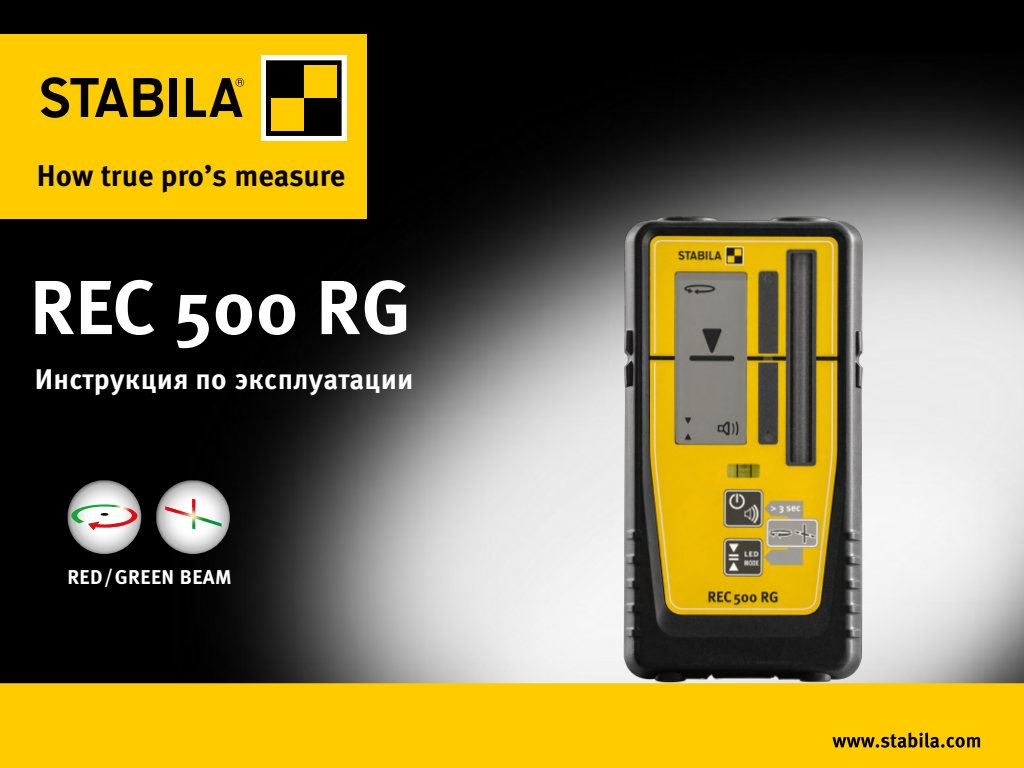
<style>
.page{position:relative;width:1024px;height:768px;background:#fff}
.page>*{position:absolute;margin:0;border:0;box-sizing:border-box;transform-origin:0 0}
.t1{font:700 76.4px "Meta Pro";color:#fff}
.t2{font:700 30px "Meta Pro";letter-spacing:-.005em;color:#000}
.t3{font:700 28.4px "Meta Pro";letter-spacing:.01em;color:#fff}
.t4{font:700 20px "Meta Pro";letter-spacing:.02em;color:#fff}
</style>
<div class="page">
<div style="left:0;top:0;width:1024px;height:706px;background:#000"></div>
<div style="left:0;top:34px;width:367px;height:184px;background:#fc0"></div>
<svg style="left:41px;top:77px;width:80px;height:41px"></svg>
<img style="left:121px;top:55px;width:903px;height:628px">
<div style="left:0;top:683px;width:1024px;height:85px;background:#fc0"></div>
<img style="left:619px;top:213px;width:248px;height:473px">
<svg style="left:832px;top:733px;width:148px;height:15px;background:#9e7e00"></svg>
<svg style="left:68px;top:480px;width:73px;height:74px"></svg>
<svg style="left:156px;top:480px;width:74px;height:74px"></svg>
<p class="t2" style="left:37px;top:152px;width:310px">How true pro’s measure</p>
<h1 class="t1" style="left:30px;top:248px;width:383px">REC 500 RG</h1>
<p class="t3" style="left:35px;top:356px;width:380px">Инструкция по эксплуатации</p>
<p class="t4" style="left:67px;top:561px;width:166px">RED/GREEN BEAM</p>
</div>
